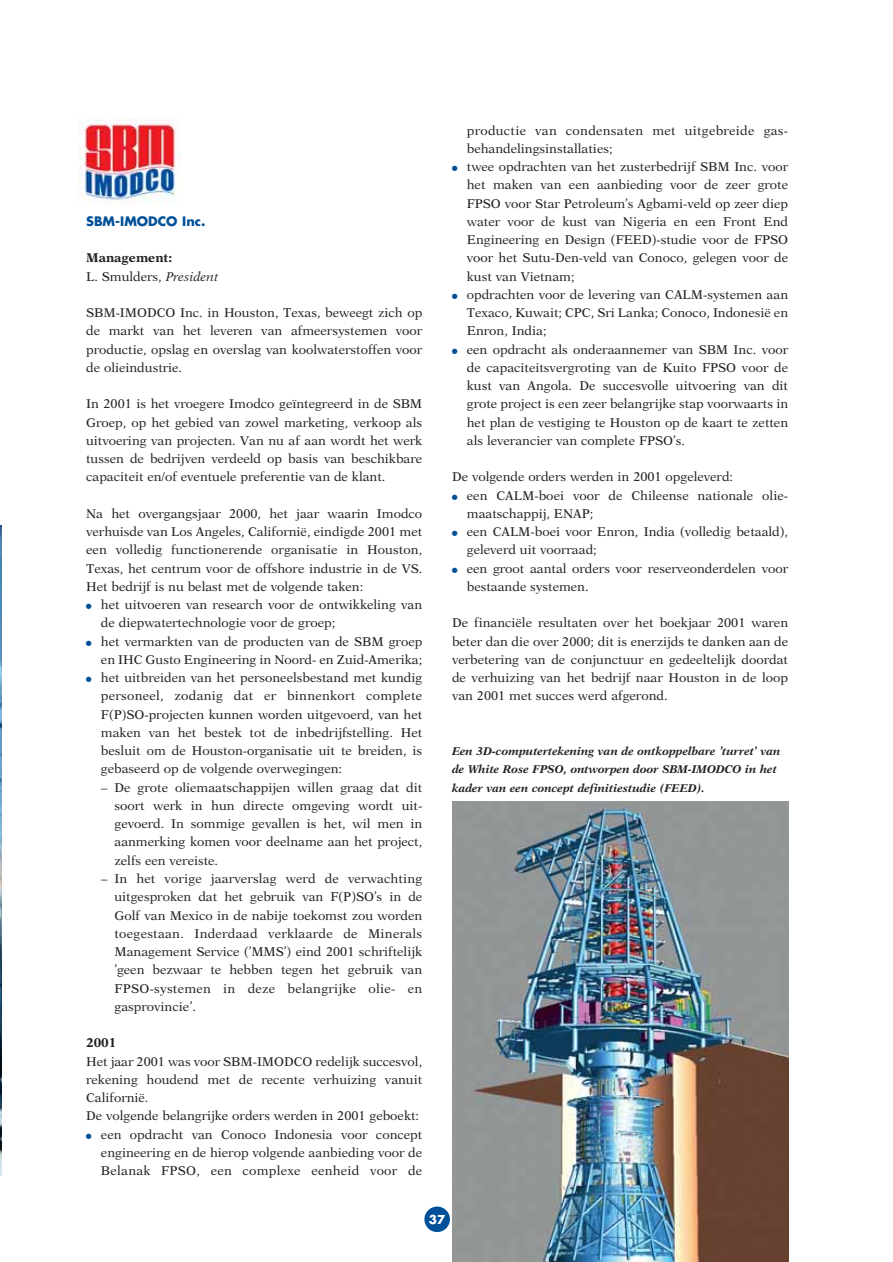
<style>
.page{position:relative;width:893px;height:1262px;background:#fff}
.page>*{position:absolute;margin:0;border:0;box-sizing:border-box;transform-origin:0 0}
.t1{font:12.75px/18.3px "New Aster";color:#231f20;text-align:justify}
.t2{font:12.75px "New Aster";letter-spacing:.02em;color:#231f20}
.t3{font:700 12.75px/18.3px "New Aster";color:#231f20}
.t4{font:700 12.75px "Futura";color:#005099}
.t5{font:700 12px "Futura";color:#fff}
.t6{font:italic 700 11.25px/18.3px "New Aster";color:#231f20}
.s1{font-weight:400}
.s2{font-weight:400;font-style:italic}
.s3{font-family:"AG Figures+Pi BQ";font-size:7.5px;color:#005099}
</style>
<div class="page">
<img style="left:78px;top:118px;width:100px;height:86px">
<img style="left:0;top:525px;width:1px;height:650px">
<div style="left:424px;top:1206px;width:26px;height:26px;background:#005099;border-radius:50%"></div>
<img style="left:452px;top:801px;width:336px;height:460px">
<p class="t4" style="left:86px;top:215px;width:121px">SBM-IMODCO Inc.</p>
<p class="t3" style="left:86px;top:250px;width:134px">Management:<br><span class="s1">L. Smulders,</span> <span class="s2">President</span></p>
<p class="t1" style="left:86px;top:304px;width:337px">SBM-IMODCO Inc. in Houston, Texas, beweegt zich op de markt van het leveren van afmeersystemen voor productie, opslag en overslag van koolwaterstoffen voor de olieindustrie.</p>
<p class="t1" style="left:86px;top:396px;width:337px">In 2001 is het vroegere Imodco geïntegreerd in de SBM Groep, op het gebied van zowel marketing, verkoop als uitvoering van projecten. Van nu af aan wordt het werk tussen de bedrijven verdeeld op basis van beschikbare capaciteit en/of eventuele preferentie van de klant.</p>
<p class="t1" style="left:86px;top:505px;width:337px">Na het overgangsjaar 2000, het jaar waarin Imodco</p>
<p class="t1" style="left:86px;top:523px;width:337px">verhuisde van Los Angeles, Californië, eindigde 2001 met</p>
<p class="t1" style="left:86px;top:542px;width:337px">een volledig functionerende organisatie in Houston,</p>
<p class="t1" style="left:86px;top:560px;width:337px">Texas, het centrum voor de offshore industrie in de VS.</p>
<p class="t1" style="left:86px;top:578px;width:278px">Het bedrijf is nu belast met de volgende taken:</p>
<p class="t1" style="left:86px;top:596px;width:337px"><span class="s3">X</span> het uitvoeren van research voor de ontwikkeling van</p>
<p class="t1" style="left:101px;top:615px;width:236px">de diepwatertechnologie voor de groep;</p>
<p class="t1" style="left:86px;top:633px;width:337px"><span class="s3">X</span> het vermarkten van de producten van de SBM groep</p>
<p class="t1" style="left:101px;top:651px;width:323px">en IHC Gusto Engineering in Noord- en Zuid-Amerika;</p>
<p class="t1" style="left:86px;top:669px;width:337px"><span class="s3">X</span> het uitbreiden van het personeelsbestand met kundig</p>
<p class="t2" style="left:101px;top:690px;width:323px">personeel, zodanig dat er binnenkort complete</p>
<p class="t1" style="left:101px;top:706px;width:323px">F(P)SO-projecten kunnen worden uitgevoerd, van het</p>
<p class="t1" style="left:101px;top:724px;width:323px">maken van het bestek tot de inbedrijfstelling. Het</p>
<p class="t1" style="left:101px;top:742px;width:323px">besluit om de Houston-organisatie uit te breiden, is</p>
<p class="t1" style="left:101px;top:761px;width:243px">gebaseerd op de volgende overwegingen:</p>
<p class="t1" style="left:114px;top:779px;width:309px;text-indent:-13px">– De grote oliemaatschappijen willen graag dat dit soort werk in hun directe omgeving wordt uit&shy;gevoerd. In sommige gevallen is het, wil men in aanmerking komen voor deelname aan het project, zelfs een vereiste.</p>
<p class="t1" style="left:114px;top:870px;width:309px;text-indent:-13px">– In het vorige jaarverslag werd de verwachting uitgesproken dat het gebruik van F(P)SO’s in de Golf van Mexico in de nabije toekomst zou worden toegestaan. Inderdaad verklaarde de Minerals Management Service (’MMS’) eind 2001 schriftelijk ’geen bezwaar te hebben tegen het gebruik van FPSO-systemen in deze belangrijke olie- en gasprovincie’.</p>
<p class="t3" style="left:86px;top:1034px;width:32px">2001</p>
<p class="t1" style="left:86px;top:1052px;width:337px">Het jaar 2001 was voor SBM-IMODCO redelijk succesvol,</p>
<p class="t1" style="left:86px;top:1071px;width:337px">rekening houdend met de recente verhuizing vanuit</p>
<p class="t1" style="left:86px;top:1089px;width:64px">Californië.</p>
<p class="t1" style="left:86px;top:1107px;width:334px">De volgende belangrijke orders werden in 2001 geboekt:</p>
<p class="t1" style="left:86px;top:1125px;width:337px"><span class="s3">X</span> een opdracht van Conoco Indonesia voor concept</p>
<p class="t1" style="left:101px;top:1144px;width:323px">engineering en de hierop volgende aanbieding voor de</p>
<p class="t2" style="left:101px;top:1165px;width:323px">Belanak FPSO, een complexe eenheid voor de</p>
<p class="t2" style="left:467px;top:125px;width:323px">productie van condensaten met uitgebreide gas-</p>
<p class="t1" style="left:467px;top:140px;width:147px">behandelingsinstallaties;</p>
<p class="t1" style="left:452px;top:158px;width:337px"><span class="s3">X</span> twee opdrachten van het zusterbedrijf SBM Inc. voor</p>
<p class="t1" style="left:467px;top:177px;width:323px">het maken van een aanbieding voor de zeer grote</p>
<p class="t1" style="left:467px;top:195px;width:323px">FPSO voor Star Petroleum’s Agbami-veld op zeer diep</p>
<p class="t1" style="left:467px;top:213px;width:323px">water voor de kust van Nigeria en een Front End</p>
<p class="t1" style="left:467px;top:231px;width:323px">Engineering en Design (FEED)-studie voor de FPSO</p>
<p class="t1" style="left:467px;top:250px;width:323px">voor het Sutu-Den-veld van Conoco, gelegen voor de</p>
<p class="t1" style="left:467px;top:268px;width:109px">kust van Vietnam;</p>
<p class="t1" style="left:452px;top:286px;width:337px"><span class="s3">X</span> opdrachten voor de levering van CALM-systemen aan</p>
<p class="t1" style="left:467px;top:304px;width:323px">Texaco, Kuwait; CPC, Sri Lanka; Conoco, Indonesië en</p>
<p class="t1" style="left:467px;top:323px;width:81px">Enron, India;</p>
<p class="t1" style="left:452px;top:341px;width:337px"><span class="s3">X</span> een opdracht als onderaannemer van SBM Inc. voor</p>
<p class="t1" style="left:467px;top:359px;width:323px">de capaciteitsvergroting van de Kuito FPSO voor de</p>
<p class="t1" style="left:467px;top:377px;width:323px">kust van Angola. De succesvolle uitvoering van dit</p>
<p class="t1" style="left:467px;top:396px;width:323px">grote project is een zeer belangrijke stap voorwaarts in</p>
<p class="t1" style="left:467px;top:414px;width:323px">het plan de vestiging te Houston op de kaart te zetten</p>
<p class="t1" style="left:467px;top:432px;width:219px">als leverancier van complete FPSO’s.</p>
<p class="t1" style="left:452px;top:469px;width:282px">De volgende orders werden in 2001 opgeleverd:</p>
<p class="t1" style="left:452px;top:487px;width:337px"><span class="s3">X</span> een CALM-boei voor de Chileense nationale olie-</p>
<p class="t1" style="left:467px;top:505px;width:128px">maatschappij, ENAP;</p>
<p class="t1" style="left:452px;top:523px;width:337px"><span class="s3">X</span> een CALM-boei voor Enron, India (volledig betaald),</p>
<p class="t1" style="left:467px;top:542px;width:131px">geleverd uit voorraad;</p>
<p class="t1" style="left:452px;top:560px;width:337px"><span class="s3">X</span> een groot aantal orders voor reserveonderdelen voor</p>
<p class="t1" style="left:467px;top:578px;width:123px">bestaande systemen.</p>
<p class="t1" style="left:452px;top:615px;width:337px">De financiële resultaten over het boekjaar 2001 waren beter dan die over 2000; dit is enerzijds te danken aan de verbetering van de conjunctuur en gedeeltelijk doordat de verhuizing van het bedrijf naar Houston in de loop van 2001 met succes werd afgerond.</p>
<p class="t6" style="left:452px;top:743px;width:330px">Een 3D-computertekening van de ontkoppelbare ’turret’ van de White Rose FPSO, ontworpen door SBM-IMODCO in het kader van een concept definitiestudie (FEED).</p>
<p class="t5" style="left:429px;top:1213px;width:18px">37</p>
</div>
